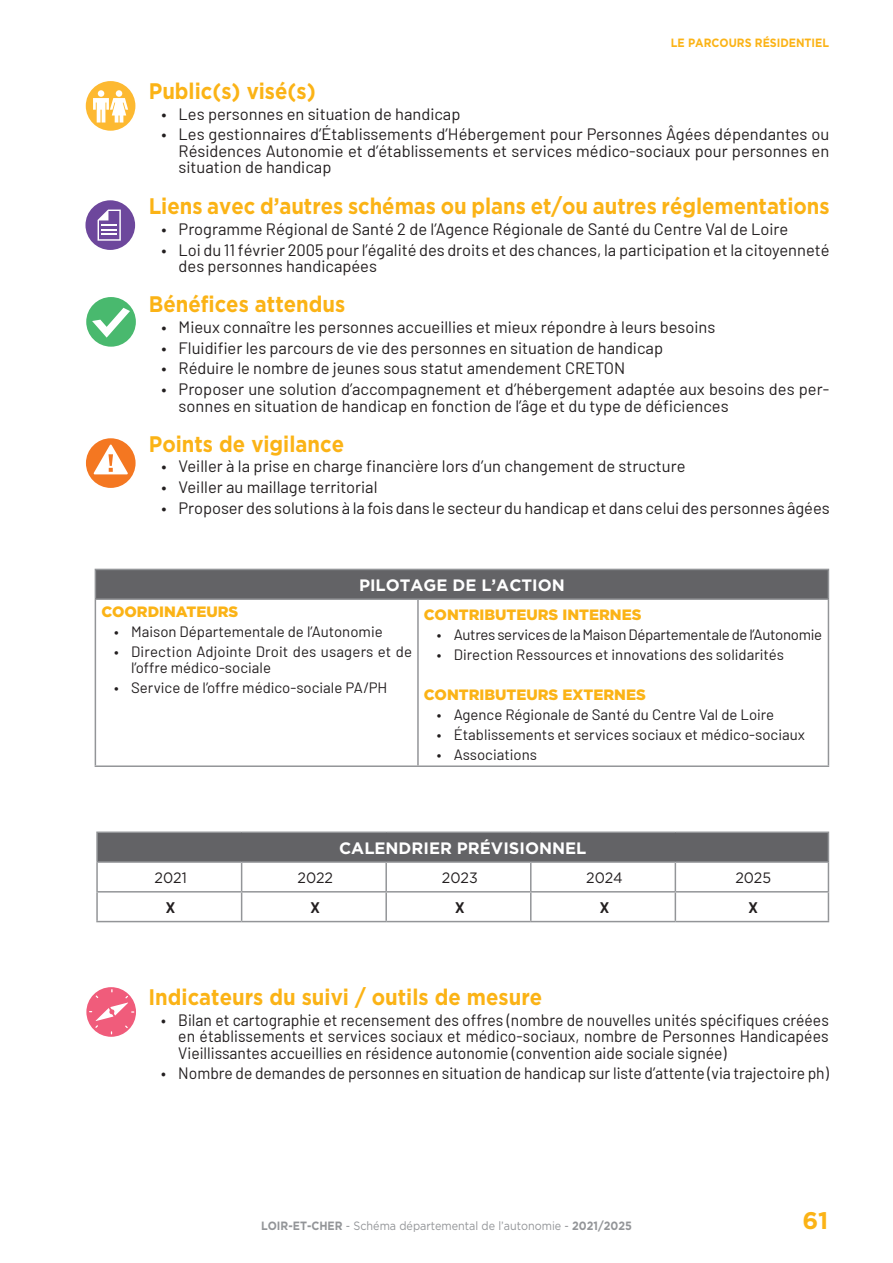
<style>
.page{position:relative;width:893px;height:1263px;background:#fff}
.page>*{position:absolute;margin:0;border:0;box-sizing:border-box;transform-origin:0 0}
.t1{font:700 24px "Gotham";color:#fbb316}
.t2{font:700 22.5px "Gotham";color:#fbb316;scale:.9 1}
.t3{font:16.5px/16.5px "Barlow";color:#231f20}
.t4{font:16.5px/16.5px "Barlow";color:#231f20;text-align:justify;scale:.95 1}
.t5{font:700 16.5px "Gotham";color:#fff}
.t6{font:15px/15.8px "Barlow";color:#231f20}
.t7{font:900 15px "Gotham";color:#fbb316}
.t8{font:15px "Barlow";letter-spacing:-.02em;color:#231f20}
.t9{font:15px "Gotham";color:#231f20;scale:.95 1}
.t10{font:700 15px "Barlow";color:#231f20}
.t11{font:12px "Gotham";color:#939598;scale:.9 1}
.t12{font:700 12px "Gotham";color:#fbb316;scale:.9 1}
.s1{font-weight:700}
</style>
<div class="page">
<svg style="left:85px;top:81px;width:51px;height:50px"></svg>
<svg style="left:85px;top:200px;width:51px;height:50px"></svg>
<svg style="left:86px;top:297px;width:50px;height:50px"></svg>
<svg style="left:85px;top:438px;width:51px;height:50px"></svg>
<svg style="left:86px;top:987px;width:50px;height:50px"></svg>
<div style="left:95px;top:569px;width:733px;height:30px;background:#636366"></div>
<hr style="left:95px;top:569px;width:323px;height:1px;background:#939598">
<svg style="left:95px;top:570px;width:1px;height:28px"></svg>
<hr style="left:418px;top:569px;width:411px;height:1px;background:#939598">
<svg style="left:828px;top:570px;width:1px;height:28px"></svg>
<hr style="left:95px;top:598px;width:323px;height:2px;background:#939598">
<hr style="left:95px;top:600px;width:1px;height:165px;background:#939598">
<hr style="left:418px;top:598px;width:411px;height:2px;background:#939598">
<hr style="left:417px;top:600px;width:2px;height:165px;background:#939598">
<hr style="left:828px;top:600px;width:1px;height:165px;background:#939598">
<hr style="left:95px;top:765px;width:323px;height:2px;background:#939598">
<hr style="left:418px;top:765px;width:411px;height:2px;background:#939598">
<div style="left:97px;top:832px;width:731px;height:30px;background:#636366"></div>
<hr style="left:96px;top:831px;width:146px;height:2px;background:#939598">
<hr style="left:96px;top:833px;width:2px;height:28px;background:#939598">
<hr style="left:242px;top:831px;width:144px;height:2px;background:#939598">
<hr style="left:386px;top:831px;width:145px;height:2px;background:#939598">
<hr style="left:531px;top:831px;width:144px;height:2px;background:#939598">
<hr style="left:675px;top:831px;width:154px;height:2px;background:#939598">
<hr style="left:96px;top:861px;width:146px;height:2px;background:#939598">
<hr style="left:96px;top:863px;width:2px;height:28px;background:#939598">
<hr style="left:242px;top:861px;width:144px;height:2px;background:#939598">
<hr style="left:386px;top:861px;width:145px;height:2px;background:#939598">
<hr style="left:385px;top:863px;width:2px;height:28px;background:#939598">
<hr style="left:531px;top:861px;width:144px;height:2px;background:#939598">
<hr style="left:675px;top:861px;width:154px;height:2px;background:#939598">
<hr style="left:96px;top:891px;width:146px;height:1px;background:#939598">
<hr style="left:96px;top:892px;width:2px;height:29px;background:#939598">
<hr style="left:242px;top:891px;width:144px;height:1px;background:#939598">
<svg style="left:241px;top:863px;width:1px;height:58px"></svg>
<hr style="left:386px;top:891px;width:145px;height:1px;background:#939598">
<hr style="left:385px;top:892px;width:2px;height:29px;background:#939598">
<hr style="left:531px;top:891px;width:144px;height:1px;background:#939598">
<svg style="left:530px;top:863px;width:1px;height:58px"></svg>
<hr style="left:675px;top:891px;width:154px;height:1px;background:#939598">
<svg style="left:675px;top:863px;width:1px;height:58px"></svg>
<svg style="left:828px;top:833px;width:1px;height:88px"></svg>
<hr style="left:96px;top:921px;width:146px;height:1px;background:#939598">
<hr style="left:242px;top:921px;width:144px;height:1px;background:#939598">
<hr style="left:386px;top:921px;width:145px;height:1px;background:#939598">
<hr style="left:531px;top:921px;width:144px;height:1px;background:#939598">
<hr style="left:675px;top:921px;width:154px;height:1px;background:#939598">
<p class="t12" style="left:671px;top:35px;width:177px">LE PARCOURS RÉSIDENTIEL</p>
<h2 class="t2" style="left:149px;top:76px;width:187px">Public(s) visé(s)</h2>
<p class="t3" style="left:162px;top:105px;width:300px">• Les personnes en situation de handicap</p>
<p class="t3" style="left:179px;top:126px;width:652px;text-align:justify;text-indent:-17px">• Les gestionnaires d’Établissements d’Hébergement pour Personnes Âgées dépendantes ou Résidences Autonomie et d’établissements et services médico-sociaux pour personnes en situation de handicap</p>
<h2 class="t2" style="left:149px;top:191px;width:758px">Liens avec d’autres schémas ou plans et/ou autres réglementations</h2>
<p class="t3" style="left:162px;top:220px;width:628px">• Programme Régional de Santé 2 de l’Agence Régionale de Santé du Centre Val de Loire</p>
<p class="t3" style="left:179px;top:241px;width:652px;text-indent:-17px">• Loi du 11 février 2005 pour l’égalité des droits et des chances, la participation et la citoyenneté des personnes handicapées</p>
<h2 class="t2" style="left:149px;top:289px;width:220px">Bénéfices attendus</h2>
<p class="t3" style="left:162px;top:318px;width:555px">• Mieux connaître les personnes accueillies et mieux répondre à leurs besoins</p>
<p class="t3" style="left:162px;top:339px;width:503px">• Fluidifier les parcours de vie des personnes en situation de handicap</p>
<p class="t3" style="left:162px;top:360px;width:465px">• Réduire le nombre de jeunes sous statut amendement CRETON</p>
<p class="t3" style="left:179px;top:380px;width:652px;text-indent:-17px">• Proposer une solution d’accompagnement et d’hébergement adaptée aux besoins des per&shy;sonnes en situation de handicap en fonction de l’âge et du type de déficiences</p>
<h2 class="t2" style="left:149px;top:429px;width:218px">Points de vigilance</h2>
<p class="t3" style="left:162px;top:458px;width:525px">• Veiller à la prise en charge financière lors d’un changement de structure</p>
<p class="t3" style="left:162px;top:478px;width:217px">• Veiller au maillage territorial</p>
<p class="t3" style="left:162px;top:499px;width:670px">• Proposer des solutions à la fois dans le secteur du handicap et dans celui des personnes âgées</p>
<p class="t5" style="left:359px;top:574px;width:207px">PILOTAGE DE L’ACTION</p>
<p class="t7" style="left:101px;top:601px;width:138px">COORDINATEURS</p>
<p class="t6" style="left:114px;top:623px;width:270px">• Maison Départementale de l’Autonomie</p>
<p class="t6" style="left:131px;top:643px;width:282px;text-indent:-17px">• Direction Adjointe Droit des usagers et de l’offre médico-sociale</p>
<p class="t6" style="left:114px;top:679px;width:275px">• Service de l’offre médico-sociale PA/PH</p>
<p class="t7" style="left:424px;top:604px;width:219px">CONTRIBUTEURS INTERNES</p>
<p class="t8" style="left:437px;top:625px;width:387px">• Autres services de la Maison Départementale de l’Autonomie</p>
<p class="t6" style="left:437px;top:646px;width:349px">• Direction Ressources et innovations des solidarités</p>
<p class="t7" style="left:424px;top:684px;width:223px">CONTRIBUTEURS EXTERNES</p>
<p class="t6" style="left:437px;top:706px;width:339px">• Agence Régionale de Santé du Centre Val de Loire</p>
<p class="t6" style="left:437px;top:726px;width:370px">• Établissements et services sociaux et médico-sociaux</p>
<p class="t6" style="left:437px;top:746px;width:102px">• Associations</p>
<p class="t5" style="left:339px;top:837px;width:249px">CALENDRIER PRÉVISIONNEL</p>
<p class="t9" style="left:155px;top:868px;width:35px">2021</p>
<p class="t9" style="left:297px;top:868px;width:39px">2022</p>
<p class="t9" style="left:442px;top:868px;width:39px">2023</p>
<p class="t9" style="left:586px;top:868px;width:40px">2024</p>
<p class="t9" style="left:735px;top:868px;width:39px">2025</p>
<p class="t10" style="left:166px;top:898px;width:11px">X</p>
<p class="t10" style="left:311px;top:898px;width:11px">X</p>
<p class="t10" style="left:455px;top:898px;width:11px">X</p>
<p class="t10" style="left:600px;top:898px;width:11px">X</p>
<p class="t10" style="left:749px;top:898px;width:11px">X</p>
<h2 class="t2" style="left:149px;top:982px;width:439px">Indicateurs du suivi / outils de mesure</h2>
<p class="t4" style="left:178px;top:1011px;width:686px;text-indent:-17px">• Bilan et cartographie et recensement des offres (nombre de nouvelles unités spécifiques créées en établissements et services sociaux et médico-sociaux, nombre de Personnes Handicapées Vieillissantes accueillies en résidence autonomie (convention aide sociale signée)</p>
<p class="t4" style="left:161px;top:1065px;width:704px">• Nombre de demandes de personnes en situation de handicap sur liste d’attente (via trajectoire ph)</p>
<p class="t11" style="left:261px;top:1218px;width:414px"><span class="s1">LOIR-ET-CHER</span> - Schéma départemental de l’autonomie - <span class="s1">2021/2025</span></p>
<h1 class="t1" style="left:802px;top:1204px;width:27px">61</h1>
</div>
